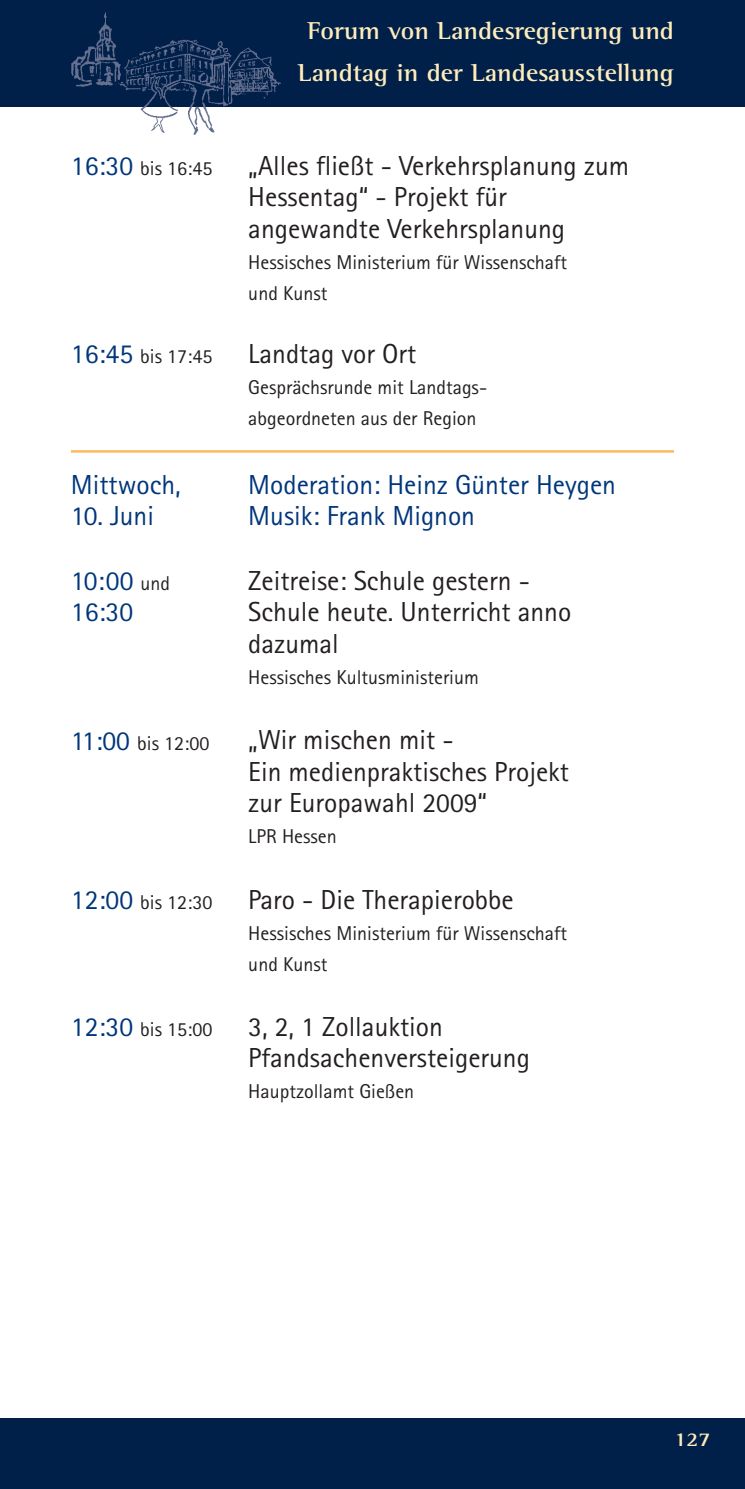
<style>
.page{position:relative;width:745px;height:1489px;background:#fff}
.page>*{position:absolute;margin:0;border:0;box-sizing:border-box;transform-origin:0 0}
.t1{font:27.5px/31.2px "Rotis Sans Serif";color:#231f20}
.t2{font:27.5px/31.2px "Rotis Sans Serif";color:#00367b}
.t3{font:700 25px/42.5px "Rotis Semi Serif";color:#ffecbb;text-align:center;scale:1.05 1}
.t4{font:20px/31.2px "Rotis Sans Serif";color:#231f20}
.t5{font:700 20px "Rotis Semi Serif";color:#ffecbb;scale:1.1 1}
.s1{font-size:27.5px;color:#00367b}
.s2{font-size:20px;color:#262324}
</style>
<div class="page">
<div style="left:0;top:0;width:744px;height:106px;background:#002049"></div>
<div style="left:0;top:1417px;width:744px;height:71px;background:#002049"></div>
<img style="left:39px;top:12px;width:255px;height:123px">
<hr style="left:71px;top:450px;width:602px;height:2px;background:#fcba62">
<p class="t3" style="left:298px;top:11px;width:359px">Forum von Landesregierung und<br>Landtag in der Landesausstellung</p>
<p class="t4" style="left:71px;top:155px;width:143px"><span class="s1">16:30</span> bis 16:45</p>
<p class="t1" style="left:248px;top:153px;width:382px">„Alles fließt - Verkehrsplanung zum<br>Hessentag“ - Projekt für angewandte Verkehrsplanung</p>
<p class="t4" style="left:248px;top:248px;width:320px">Hessisches Ministerium für Wissenschaft und Kunst</p>
<p class="t4" style="left:71px;top:342px;width:143px"><span class="s1">16:45</span> bis 17:45</p>
<p class="t1" style="left:248px;top:341px;width:169px">Landtag vor Ort</p>
<p class="t4" style="left:248px;top:374px;width:240px">Gesprächsrunde mit Landtags&shy;abgeordneten aus der Region</p>
<p class="t2" style="left:71px;top:471px;width:111px">Mittwoch,</p>
<p class="t2" style="left:71px;top:502px;width:84px">10. Juni</p>
<p class="t2" style="left:248px;top:471px;width:369px">Moderation: Heinz Günter Heygen<br>Musik: Frank Mignon</p>
<p class="t2" style="left:71px;top:567px;width:101px">10:00 <span class="s2">und<br></span>16:30</p>
<p class="t1" style="left:248px;top:567px;width:324px">Zeitreise: Schule gestern -<br>Schule heute. Unterricht anno dazumal</p>
<p class="t4" style="left:248px;top:663px;width:232px">Hessisches Kultusministerium</p>
<p class="t4" style="left:71px;top:729px;width:140px"><span class="s1">11:00</span> bis 12:00</p>
<p class="t1" style="left:248px;top:727px;width:322px">„Wir mischen mit -<br>Ein medienpraktisches Projekt zur Europawahl 2009“</p>
<p class="t4" style="left:248px;top:822px;width:90px">LPR Hessen</p>
<p class="t4" style="left:71px;top:888px;width:143px"><span class="s1">12:00</span> bis 12:30</p>
<p class="t1" style="left:248px;top:886px;width:267px">Paro - Die Therapierobbe</p>
<p class="t4" style="left:248px;top:919px;width:320px">Hessisches Ministerium für Wissenschaft und Kunst</p>
<p class="t4" style="left:71px;top:1015px;width:143px"><span class="s1">12:30</span> bis 15:00</p>
<p class="t1" style="left:248px;top:1013px;width:283px">3, 2, 1 Zollauktion<br>Pfandsachenversteigerung</p>
<p class="t4" style="left:248px;top:1077px;width:167px">Hauptzollamt Gießen</p>
<p class="t5" style="left:673px;top:1432px;width:35px">127</p>
</div>
